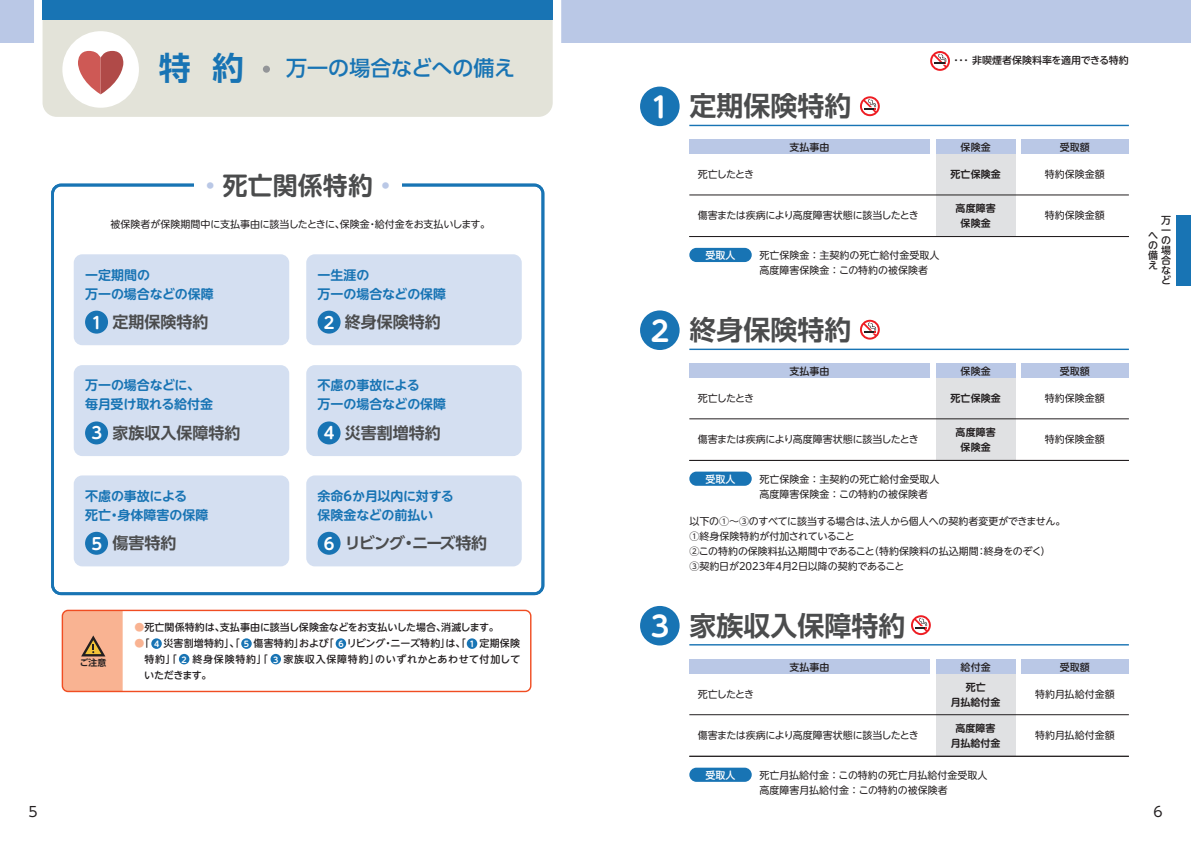
<style>
.page{position:relative;width:1191px;height:842px;background:#fff}
.page>*{position:absolute;margin:0;border:0;box-sizing:border-box;transform-origin:0 0}
.t1{font:700 27px "UD Shin Go Pro De";color:#4b4c4d}
.t2{font:700 25px "UD Shin M Go Pro De";color:#4b4c4d}
.t3{font:500 21px "UD Shin Go Pro";color:#1874b4}
.t4{font:700 16px "UD Shin Go Pro De";color:#4b4c4d}
.t5{font:700 16px "UD Shin Go Pro De";letter-spacing:-.065em;color:#4b4c4d}
.t6{font:14px "UD Shin Go Pro";color:#231f20}
.t7{font:700 13px/19px "UD Shin M Go Pro De";letter-spacing:-.005em;color:#1874b4}
.t8{font:10px/15px "UD Shin M Go Pro";color:#231f20}
.t9{font:500 10px/10px "UD Shin M Go Pro";color:#231f20;text-align:justify}
.t10{font:10px "UD Shin M Go Pro";letter-spacing:-.025em;color:#231f20}
.t11{font:700 10px/15px "UD Shin M Go Pro De";color:#231f20;text-align:center}
.t12{font:500 10px "UD Shin M Go Pro";color:#fff}
.t13{font:700 8.9px "UD Shin Go Pro De";color:#231f20}
.t14{font:700 8px "UD Shin M Go Pro De";color:#fff}
.s1{font-family:"UD Shin Go Pro De";font-weight:700;font-size:32px}
.s2{font-weight:400}
.s3{font-family:"UD Shin M Go Pro De";font-size:28px;color:#fff}
.s4{color:#bac8e6}
.s5{font-family:"UD Shin M Go Pro De";font-size:16.2px;color:#fff}
.s6{color:#f9b392}
</style>
<div class="page">
<div style="left:0;top:0;width:1191px;height:43px;background:#bac8e6"></div>
<div style="left:34px;top:0;width:527px;height:117px;background:#e3e3d9"></div>
<div style="left:43px;top:0;width:510px;height:20px;background:#1874b4"></div>
<div style="left:62px;top:31px;width:77px;height:77px;background:#fff;border-radius:50%"></div>
<svg style="left:78px;top:51px;width:45px;height:43px"></svg>
<div style="left:263px;top:66px;width:7px;height:7px;background:#939598;border-radius:50%"></div>
<svg style="left:930px;top:51px;width:20px;height:20px"></svg>
<div style="left:1176px;top:215px;width:15px;height:71px;background:#1874b4"></div>
<div style="left:936px;top:154px;width:79px;height:83px;background:#e0e1e3"></div>
<div style="left:689px;top:140px;width:241px;height:14px;background:#bac8e6"></div>
<div style="left:936px;top:140px;width:79px;height:14px;background:#bac8e6"></div>
<div style="left:1021px;top:140px;width:107px;height:14px;background:#bac8e6"></div>
<hr style="left:689px;top:195px;width:439px;height:1px;background:#231f20">
<hr style="left:689px;top:236px;width:439px;height:1px;background:#231f20">
<div style="left:689px;top:248px;width:62px;height:14px;background:#1874b4;border-radius:7px"></div>
<div style="left:640px;top:87px;width:39px;height:39px;background:#1874b4;border-radius:50%"></div>
<hr style="left:689px;top:125px;width:439px;height:1px;background:#1874b4">
<svg style="left:860px;top:96px;width:19px;height:20px"></svg>
<div style="left:936px;top:378px;width:79px;height:82px;background:#e0e1e3"></div>
<div style="left:689px;top:363px;width:241px;height:15px;background:#bac8e6"></div>
<div style="left:936px;top:363px;width:79px;height:15px;background:#bac8e6"></div>
<div style="left:1021px;top:363px;width:107px;height:15px;background:#bac8e6"></div>
<hr style="left:689px;top:419px;width:439px;height:1px;background:#231f20">
<hr style="left:689px;top:460px;width:439px;height:1px;background:#231f20">
<div style="left:689px;top:472px;width:62px;height:14px;background:#1874b4;border-radius:7px"></div>
<div style="left:640px;top:310px;width:39px;height:40px;background:#1874b4;border-radius:50%"></div>
<hr style="left:689px;top:349px;width:439px;height:1px;background:#1874b4">
<svg style="left:860px;top:320px;width:19px;height:20px"></svg>
<div style="left:936px;top:673px;width:79px;height:83px;background:#e0e1e3"></div>
<div style="left:689px;top:659px;width:241px;height:14px;background:#bac8e6"></div>
<div style="left:936px;top:659px;width:79px;height:14px;background:#bac8e6"></div>
<div style="left:1021px;top:659px;width:107px;height:14px;background:#bac8e6"></div>
<hr style="left:689px;top:714px;width:439px;height:1px;background:#231f20">
<hr style="left:689px;top:756px;width:439px;height:1px;background:#231f20">
<div style="left:689px;top:768px;width:62px;height:14px;background:#1874b4;border-radius:7px"></div>
<div style="left:640px;top:606px;width:39px;height:39px;background:#1874b4;border-radius:50%"></div>
<hr style="left:689px;top:644px;width:439px;height:1px;background:#1874b4">
<svg style="left:911px;top:615px;width:19px;height:20px"></svg>
<div style="left:51px;top:184px;width:493px;height:411px;border:3px solid #1874b4;border-radius:9px"></div>
<div style="left:74px;top:254px;width:215px;height:91px;background:#d4dff1;border-radius:9px"></div>
<div style="left:85px;top:311px;width:23px;height:23px;background:#1874b4;border-radius:50%"></div>
<div style="left:306px;top:254px;width:216px;height:91px;background:#d4dff1;border-radius:9px"></div>
<div style="left:317px;top:311px;width:23px;height:23px;background:#1874b4;border-radius:50%"></div>
<div style="left:74px;top:365px;width:215px;height:91px;background:#d4dff1;border-radius:9px"></div>
<div style="left:85px;top:421px;width:23px;height:23px;background:#1874b4;border-radius:50%"></div>
<div style="left:306px;top:365px;width:216px;height:91px;background:#d4dff1;border-radius:9px"></div>
<div style="left:317px;top:421px;width:23px;height:23px;background:#1874b4;border-radius:50%"></div>
<div style="left:74px;top:475px;width:215px;height:91px;background:#d4dff1;border-radius:9px"></div>
<div style="left:85px;top:532px;width:23px;height:23px;background:#1874b4;border-radius:50%"></div>
<div style="left:306px;top:475px;width:216px;height:91px;background:#d4dff1;border-radius:9px"></div>
<div style="left:317px;top:532px;width:23px;height:23px;background:#1874b4;border-radius:50%"></div>
<div style="left:195px;top:170px;width:207px;height:28px;background:#fff"></div>
<div style="left:62px;top:610px;width:469px;height:82px;border:1px solid #f04d22;border-radius:6px"></div>
<svg style="left:62px;top:610px;width:61px;height:81px;background:#f1ab89"></svg>
<div style="left:151px;top:638px;width:11px;height:11px;background:#1874b4;border-radius:50%"></div>
<div style="left:179px;top:654px;width:10px;height:10px;background:#1874b4;border-radius:50%"></div>
<div style="left:241px;top:638px;width:11px;height:11px;background:#1874b4;border-radius:50%"></div>
<div style="left:336px;top:638px;width:10px;height:11px;background:#1874b4;border-radius:50%"></div>
<div style="left:467px;top:638px;width:10px;height:11px;background:#1874b4;border-radius:50%"></div>
<div style="left:270px;top:654px;width:11px;height:10px;background:#1874b4;border-radius:50%"></div>
<h3 class="t3" style="left:159px;top:51px;width:358px"><span class="s1">特 約</span>　　万一の場合などへの備え</h3>
<p class="t9" style="left:951px;top:55px;width:179px"><span class="s2">・・・</span> 非喫煙者保険料率を適用できる特約</p>
<h1 class="t1" style="left:651px;top:84px;width:202px"><span class="s3">1</span> 定期保険特約</h1>
<h2 class="t2" style="left:198px;top:165px;width:201px"><span class="s4">・</span>死亡関係特約<span class="s4">・</span></h2>
<p class="t8" style="left:111px;top:216px;width:381px">被保険者が保険期間中に支払事由に該当したときに、保険金・給付金をお支払いします。</p>
<h3 class="t7" style="left:85px;top:265px;width:130px">一定期間の<br>万一の場合などの保障</h3>
<h3 class="t4" style="left:91px;top:309px;width:118px"><span class="s5">1</span> 定期保険特約</h3>
<h3 class="t4" style="left:324px;top:309px;width:118px"><span class="s5">2</span> 終身保険特約</h3>
<h3 class="t7" style="left:317px;top:265px;width:130px">一生涯の<br>万一の場合などの保障</h3>
<h3 class="t7" style="left:85px;top:375px;width:129px">万一の場合などに、毎月受け取れる給付金</h3>
<h3 class="t4" style="left:91px;top:420px;width:150px"><span class="s5">3</span> 家族収入保障特約</h3>
<h3 class="t7" style="left:85px;top:485px;width:125px">不慮の事故による<br>死亡・身体障害の保障</h3>
<h3 class="t4" style="left:91px;top:530px;width:86px"><span class="s5">5</span> 傷害特約</h3>
<h3 class="t7" style="left:317px;top:375px;width:130px">不慮の事故による<br>万一の場合などの保障</h3>
<h3 class="t4" style="left:324px;top:420px;width:118px"><span class="s5">4</span> 災害割増特約</h3>
<h3 class="t7" style="left:317px;top:485px;width:138px">余命6か月以内に対する保険金などの前払い</h3>
<h3 class="t5" style="left:324px;top:530px;width:165px"><span class="s5">6</span> リビング・ニーズ特約</h3>
<p class="t13" style="left:80px;top:655px;width:28px">ご注意</p>
<p class="t9" style="left:134px;top:622px;width:366px"><span class="s6">●</span>死亡関係特約は、支払事由に該当し保険金などをお支払いした場合、消滅します。</p>
<p class="t9" style="left:144px;top:635px;width:377px;line-height:16px;text-indent:-10px"><span class="s6">●</span>「　 災害割増特約」、「　 傷害特約」および「　 リビング・ニーズ特約」は、「　 定期保険特約」「　 終身保険特約」「　 家族収入保障特約」のいずれかとあわせて付加していただきます。</p>
<p class="t14" style="left:154px;top:637px;width:7px">4</p>
<p class="t14" style="left:244px;top:637px;width:7px">5</p>
<p class="t14" style="left:338px;top:637px;width:7px">6</p>
<p class="t14" style="left:469px;top:637px;width:7px">1</p>
<p class="t14" style="left:273px;top:653px;width:7px">3</p>
<p class="t14" style="left:182px;top:653px;width:7px">2</p>
<p class="t9" style="left:960px;top:141px;width:31px">保険金</p>
<p class="t9" style="left:789px;top:141px;width:41px">支払事由</p>
<p class="t9" style="left:1059px;top:141px;width:31px">受取額</p>
<p class="t8" style="left:698px;top:166px;width:58px">死亡したとき</p>
<p class="t11" style="left:950px;top:167px;width:51px">死亡保険金</p>
<p class="t10" style="left:698px;top:207px;width:222px">傷害または疾病により高度障害状態に該当したとき</p>
<p class="t11" style="left:955px;top:200px;width:41px">高度障害保険金</p>
<p class="t12" style="left:705px;top:247px;width:31px">受取人</p>
<p class="t8" style="left:759px;top:247px;width:181px">死亡保険金：主契約の死亡給付金受取人高度障害保険金：この特約の被保険者</p>
<h1 class="t1" style="left:651px;top:308px;width:202px"><span class="s3">2</span> 終身保険特約</h1>
<p class="t8" style="left:1044px;top:166px;width:61px">特約保険金額</p>
<p class="t8" style="left:1044px;top:208px;width:61px">特約保険金額</p>
<p class="t9" style="left:960px;top:365px;width:31px">保険金</p>
<p class="t9" style="left:789px;top:365px;width:41px">支払事由</p>
<p class="t9" style="left:1059px;top:365px;width:31px">受取額</p>
<p class="t8" style="left:698px;top:390px;width:58px">死亡したとき</p>
<p class="t11" style="left:950px;top:391px;width:51px">死亡保険金</p>
<p class="t10" style="left:698px;top:431px;width:222px">傷害または疾病により高度障害状態に該当したとき</p>
<p class="t11" style="left:955px;top:424px;width:41px">高度障害保険金</p>
<p class="t8" style="left:1044px;top:390px;width:61px">特約保険金額</p>
<p class="t8" style="left:1044px;top:431px;width:61px">特約保険金額</p>
<p class="t8" style="left:759px;top:471px;width:181px">死亡保険金：主契約の死亡給付金受取人高度障害保険金：この特約の被保険者</p>
<p class="t8" style="left:689px;top:514px;width:377px">以下の①～③のすべてに該当する場合は、法人から個人への契約者変更ができません。①終身保険特約が付加されていること<br>②この特約の保険料払込期間中であること（特約保険料の払込期間：終身をのぞく）<br>③契約日が2023年4月2日以降の契約であること</p>
<p class="t12" style="left:705px;top:471px;width:31px">受取人</p>
<h1 class="t1" style="left:651px;top:603px;width:256px"><span class="s3">3</span> 家族収入保障特約</h1>
<p class="t9" style="left:960px;top:661px;width:31px">給付金</p>
<p class="t9" style="left:789px;top:661px;width:41px">支払事由</p>
<p class="t9" style="left:1059px;top:661px;width:31px">受取額</p>
<p class="t11" style="left:950px;top:679px;width:51px">死亡<br>月払給付金</p>
<p class="t8" style="left:698px;top:686px;width:58px">死亡したとき</p>
<p class="t10" style="left:698px;top:727px;width:222px">傷害または疾病により高度障害状態に該当したとき</p>
<p class="t11" style="left:950px;top:720px;width:51px">高度障害月払給付金</p>
<p class="t12" style="left:705px;top:767px;width:31px">受取人</p>
<p class="t8" style="left:759px;top:767px;width:229px">死亡月払給付金：この特約の死亡月払給付金受取人高度障害月払給付金：この特約の被保険者</p>
<p class="t8" style="left:1035px;top:686px;width:81px">特約月払給付金額</p>
<p class="t8" style="left:1035px;top:727px;width:81px">特約月払給付金額</p>
<p class="t9" style="left:1161px;top:215px;width:11px">万一の場合など</p>
<p class="t9" style="left:1148px;top:230px;width:11px">への備え</p>
<h3 class="t6" style="left:28px;top:800px;width:11px">5</h3>
<h3 class="t6" style="left:1153px;top:800px;width:11px">6</h3>
</div>
